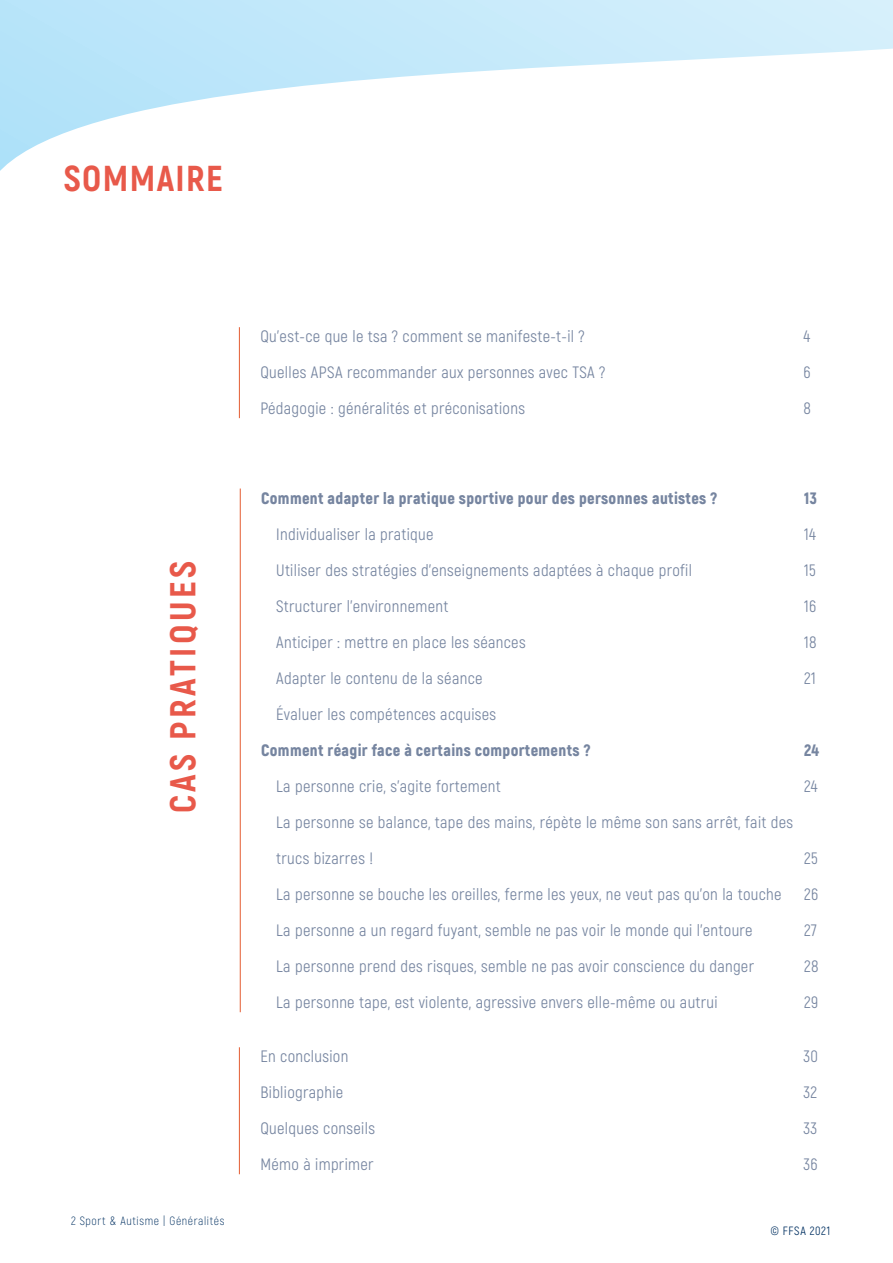
<style>
.page{position:relative;width:893px;height:1263px;background:#fff}
.page>*{position:absolute;margin:0;border:0;box-sizing:border-box;transform-origin:0 0}
.En-tête_-_Aligner_a{font:800 36px "Akrobat";letter-spacing:.1em;color:#e8594a}
.En-tête_-_Aligner_à{font:800 36px "Akrobat";letter-spacing:.04em;color:#e8594a}
.Texte_d_entrée_de_l{font:16.5px/36px "Akrobat";letter-spacing:.02em;color:#7685a0}
.Texte_d_entrée_de_l-2{font:900 16.5px "Akrobat";letter-spacing:.02em;color:#7685a0}
.t1{font:300 12px "Akrobat";letter-spacing:.05em;color:#003061}
.t2{font:12px "Akrobat";letter-spacing:.05em;color:#003061}
</style>
<div class="page">
<svg style="left:0;top:0;width:893px;height:171px"></svg>
<hr style="left:239px;top:327px;width:1px;height:91px;background:#e45c32">
<hr style="left:239px;top:1047px;width:1px;height:127px;background:#e45c32">
<hr style="left:240px;top:488px;width:1px;height:524px;background:#e45c32">
<p class="En-tête_-_Aligner_à" style="left:64px;top:156px;width:161px">SOMMAIRE</p>
<p class="En-tête_-_Aligner_a" style="left:160px;top:813px;width:254px;rotate:-90deg">CAS PRATIQUES</p>
<p class="t1" style="left:71px;top:1213px;width:155px">2 Sport &amp; Autisme | Généralités</p>
<p class="Texte_d_entrée_de_l" style="left:260px;top:318px;width:326px">Qu’est-ce que le tsa ? comment se manifeste-t-il ?</p>
<p class="Texte_d_entrée_de_l" style="left:803px;top:318px;width:8px">4</p>
<p class="Texte_d_entrée_de_l" style="left:260px;top:354px;width:347px">Quelles APSA recommander aux personnes avec TSA ?</p>
<p class="Texte_d_entrée_de_l" style="left:803px;top:354px;width:9px">6</p>
<p class="Texte_d_entrée_de_l" style="left:260px;top:390px;width:266px">Pédagogie : généralités et préconisations</p>
<p class="Texte_d_entrée_de_l" style="left:803px;top:390px;width:9px">8</p>
<p class="Texte_d_entrée_de_l-2" style="left:261px;top:488px;width:457px">Comment adapter la pratique sportive pour des personnes autistes ?</p>
<p class="Texte_d_entrée_de_l-2" style="left:804px;top:488px;width:14px">13</p>
<p class="Texte_d_entrée_de_l" style="left:276px;top:516px;width:159px">Individualiser la pratique</p>
<p class="Texte_d_entrée_de_l" style="left:804px;top:516px;width:13px">14</p>
<p class="Texte_d_entrée_de_l" style="left:276px;top:552px;width:417px">Utiliser des stratégies d’enseignements adaptées à chaque profil</p>
<p class="Texte_d_entrée_de_l" style="left:804px;top:552px;width:13px">15</p>
<p class="Texte_d_entrée_de_l" style="left:276px;top:588px;width:174px">Structurer l’environnement</p>
<p class="Texte_d_entrée_de_l" style="left:804px;top:588px;width:14px">16</p>
<p class="Texte_d_entrée_de_l" style="left:276px;top:624px;width:251px">Anticiper : mettre en place les séances</p>
<p class="Texte_d_entrée_de_l" style="left:804px;top:624px;width:14px">18</p>
<p class="Texte_d_entrée_de_l" style="left:276px;top:660px;width:208px">Adapter le contenu de la séance</p>
<p class="Texte_d_entrée_de_l" style="left:804px;top:660px;width:13px">21</p>
<p class="Texte_d_entrée_de_l" style="left:276px;top:696px;width:221px">Évaluer les compétences acquises</p>
<p class="Texte_d_entrée_de_l-2" style="left:261px;top:740px;width:331px">Comment réagir face à certains comportements ?</p>
<p class="Texte_d_entrée_de_l-2" style="left:804px;top:740px;width:16px">24</p>
<p class="Texte_d_entrée_de_l" style="left:276px;top:768px;width:226px">La personne crie, s’agite fortement</p>
<p class="Texte_d_entrée_de_l" style="left:804px;top:768px;width:15px">24</p>
<p class="Texte_d_entrée_de_l" style="left:276px;top:804px;width:518px">La personne se balance, tape des mains, répète le même son sans arrêt, fait des trucs bizarres !</p>
<p class="Texte_d_entrée_de_l" style="left:804px;top:840px;width:15px">25</p>
<p class="Texte_d_entrée_de_l" style="left:276px;top:876px;width:507px">La personne se bouche les oreilles, ferme les yeux, ne veut pas qu’on la touche</p>
<p class="Texte_d_entrée_de_l" style="left:804px;top:876px;width:16px">26</p>
<p class="Texte_d_entrée_de_l" style="left:276px;top:912px;width:478px">La personne a un regard fuyant, semble ne pas voir le monde qui l’entoure</p>
<p class="Texte_d_entrée_de_l" style="left:804px;top:912px;width:14px">27</p>
<p class="Texte_d_entrée_de_l" style="left:276px;top:948px;width:479px">La personne prend des risques, semble ne pas avoir conscience du danger</p>
<p class="Texte_d_entrée_de_l" style="left:804px;top:948px;width:16px">28</p>
<p class="Texte_d_entrée_de_l" style="left:276px;top:984px;width:443px">La personne tape, est violente, agressive envers elle-même ou autrui</p>
<p class="Texte_d_entrée_de_l" style="left:804px;top:984px;width:16px">29</p>
<p class="Texte_d_entrée_de_l" style="left:260px;top:1038px;width:89px">En conclusion</p>
<p class="Texte_d_entrée_de_l" style="left:803px;top:1038px;width:16px">30</p>
<p class="Texte_d_entrée_de_l" style="left:260px;top:1074px;width:84px">Bibliographie</p>
<p class="Texte_d_entrée_de_l" style="left:803px;top:1074px;width:15px">32</p>
<p class="Texte_d_entrée_de_l" style="left:260px;top:1110px;width:116px">Quelques conseils</p>
<p class="Texte_d_entrée_de_l" style="left:803px;top:1110px;width:15px">33</p>
<p class="Texte_d_entrée_de_l" style="left:260px;top:1146px;width:115px">Mémo à imprimer</p>
<p class="Texte_d_entrée_de_l" style="left:803px;top:1146px;width:16px">36</p>
<p class="t2" style="left:770px;top:1223px;width:61px">© FFSA 2021</p>
</div>
